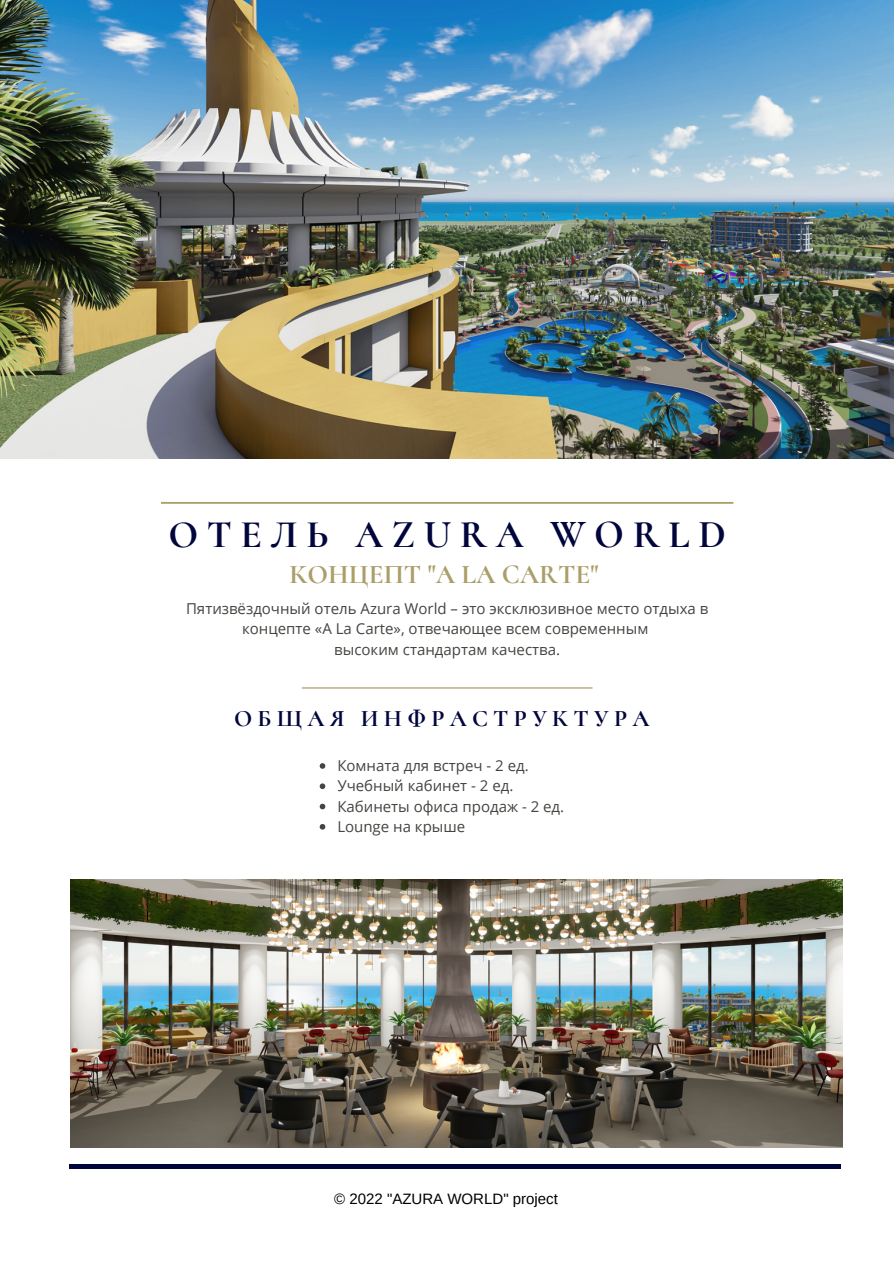
<style>
.page{position:relative;width:894px;height:1264px;background:#fff}
.page>*{position:absolute;margin:0;border:0;box-sizing:border-box;transform-origin:0 0}
.t1{font:700 39px "Cormorant SC";letter-spacing:.22em;color:#00053c}
.t2{font:700 27px "Cormorant SC";color:#ab9e69}
.t3{font:700 23.85px "Cormorant SC";letter-spacing:.22em;color:#00053c}
.t4{font:15px/20.2px "Open Sans";color:#444440;text-align:center}
.t5{font:15px "Arimo";color:#000}
</style>
<div class="page">
<img style="left:0;top:0;width:893px;height:458px">
<svg style="left:161px;top:502px;width:572px;height:2px"></svg>
<svg style="left:301px;top:687px;width:291px;height:1px"></svg>
<img style="left:70px;top:879px;width:772px;height:268px">
<svg style="left:319px;top:763px;width:6px;height:5px"></svg>
<svg style="left:319px;top:783px;width:6px;height:6px"></svg>
<svg style="left:319px;top:803px;width:6px;height:6px"></svg>
<svg style="left:319px;top:824px;width:6px;height:5px"></svg>
<div style="left:69px;top:1164px;width:771px;height:9px;background:#00053c"></div>
<div style="left:22px;top:1168px;width:849px;height:40px;background:#fff"></div>
<h1 class="t1" style="left:168px;top:511px;width:559px">ОТЕЛЬ AZURA WORLD</h1>
<h2 class="t2" style="left:289px;top:558px;width:310px">КОНЦЕПТ ''A LA CARTE''</h2>
<p class="t4" style="left:186px;top:598px;width:523px">Пятизвёздочный отель Azura World – это эксклюзивное место отдыха в концепте «A La Carte», отвечающее всем современным<br>высоким стандартам качества.</p>
<h3 class="t3" style="left:234px;top:704px;width:417px">ОБЩАЯ ИНФРАСТРУКТУРА</h3>
<p class="t4" style="left:337px;top:755px;width:228px;text-align:left">Комната для встреч - 2 ед.<br>Учебный кабинет - 2 ед.<br>Кабинеты офиса продаж - 2 ед.<br>Lounge на крыше</p>
<p class="t5" style="left:334px;top:1190px;width:225px">© 2022 "AZURA WORLD" project</p>
</div>
